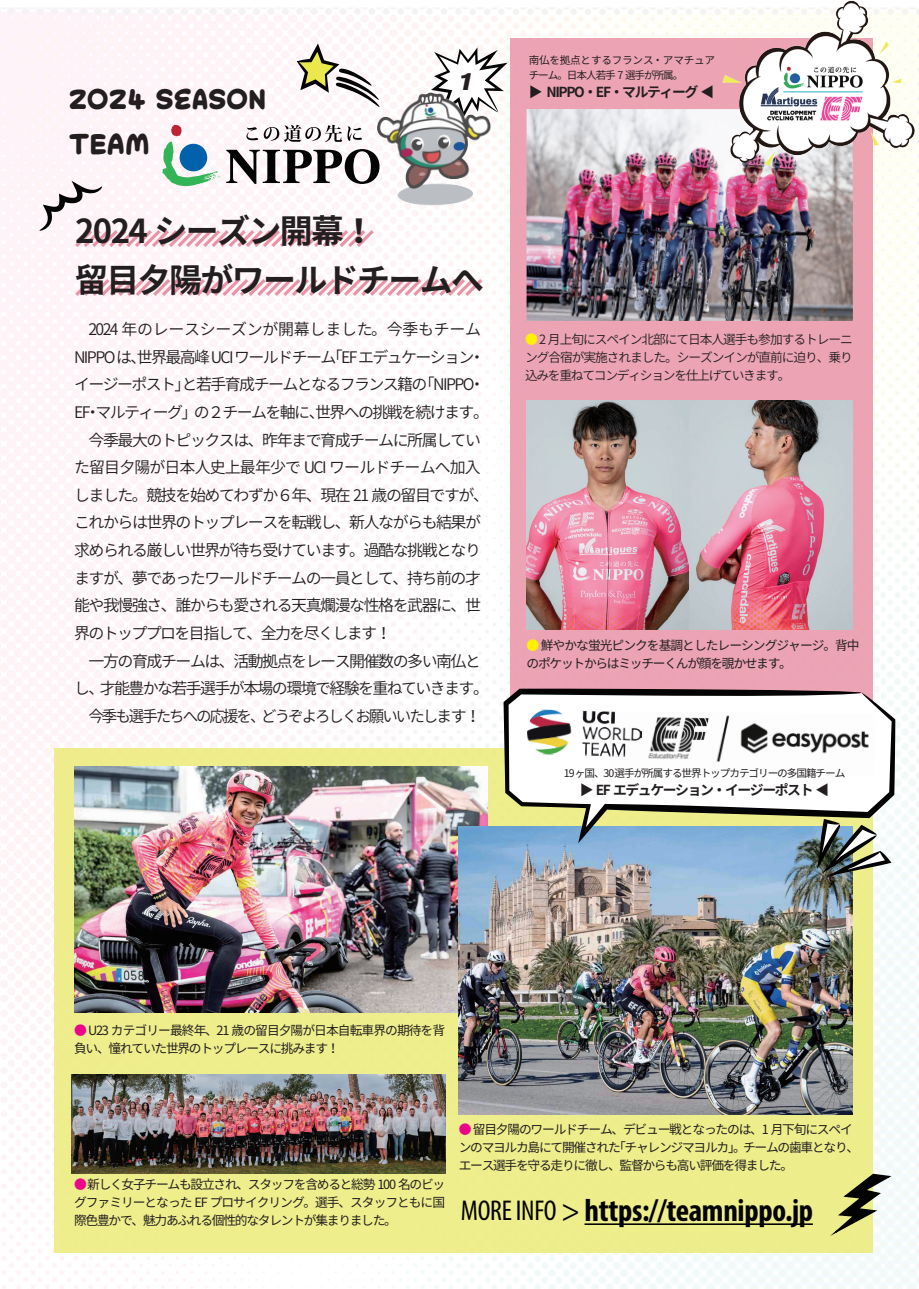
<style>
.page{position:relative;width:919px;height:1289px;background:#fff}
.page>*{position:absolute;margin:0;border:0;box-sizing:border-box;transform-origin:0 0}
.t1{font:700 33px/48.9px "Source Han Sans JP";letter-spacing:-.05em;color:#231f20}
.t2{font:700 condensed 31.95px "Myriad Pro";letter-spacing:-.01em;color:#030303}
.t3{font:condensed 28.65px "Myriad Pro";letter-spacing:-.01em;color:#030303}
.t4{font:700 25.5px/44.7px "Collector Comic";color:#231f20}
.t5{font:italic 800 24.45px "Dax Pro";color:#231f20}
.t6{font:15.9px "Source Han Sans JP";letter-spacing:-.09em;color:#231f20}
.t7{font:15.9px/27.6px "Source Han Sans JP";letter-spacing:-.015em;color:#231f20;text-align:right}
.t8{font:15.9px "Source Han Sans JP";letter-spacing:-.13em;color:#231f20}
.t9{font:15.9px "Source Han Sans JP";letter-spacing:-.055em;color:#231f20}
.t10{font:700 13.8px "Source Han Sans JP";letter-spacing:-.1em;color:#231f20}
.t11{font:12.75px/18.1px "Source Han Sans JP";letter-spacing:-.1em;color:#231f20}
.t12{font:12.75px/18.1px "Source Han Sans JP";letter-spacing:-.075em;color:#231f20}
.t13{font:12.75px/18.1px "Source Han Sans JP";letter-spacing:-.1em;color:#231f20;text-align:justify}
.t14{font:10.65px/14.9px "Source Han Sans JP";letter-spacing:-.025em;color:#231f20}
.t15{font:10.65px "Source Han Sans JP";letter-spacing:-.1em;color:#231f20}
.s1{color:#fff101}
.s2{color:#ed028c}
.s3{font-weight:400}
</style>
<div class="page">
<div style="left:54px;top:748px;width:818px;height:504px;background:#eeee8c"></div>
<div style="left:510px;top:38px;width:362px;height:683px;background:#eca4b4"></div>
<svg style="left:72px;top:275px;width:413px;height:24px"></svg>
<svg style="left:296px;top:43px;width:83px;height:64px"></svg>
<hr style="left:584px;top:1223px;width:228px;height:1px;background:#030303">
<img style="left:526px;top:109px;width:326px;height:212px">
<img style="left:719px;top:0;width:197px;height:179px">
<img style="left:74px;top:766px;width:414px;height:246px">
<img style="left:72px;top:1074px;width:373px;height:99px">
<img style="left:458px;top:826px;width:394px;height:288px">
<svg style="left:503px;top:688px;width:392px;height:155px;fill:#fff"></svg>
<img style="left:608px;top:711px;width:267px;height:65px">
<img style="left:526px;top:709px;width:116px;height:48px">
<svg style="left:830px;top:1172px;width:63px;height:67px"></svg>
<svg style="left:816px;top:819px;width:75px;height:58px"></svg>
<svg style="left:39px;top:125px;width:340px;height:125px"></svg>
<img style="left:689px;top:400px;width:163px;height:229px">
<img style="left:526px;top:400px;width:163px;height:229px">
<svg style="left:431px;top:47px;width:76px;height:16px"></svg>
<img style="left:366px;top:63px;width:144px;height:150px">
<h3 class="t4" style="left:69px;top:77px;width:199px">2024 SEASON<br>TEAM</h3>
<h3 class="t5" style="left:460px;top:66px;width:13px">1</h3>
<h1 class="t1" style="left:75px;top:207px;width:410px">2024 シーズン開幕!<br>留目夕陽がワールドチームへ</h1>
<p class="t7" style="left:74px;top:315px;width:412px">　2024 年のレースシーズンが開幕しました。今季もチーム・</p>
<p class="t6" style="left:327px;top:348px;width:149px">「EFエデュケーション</p>
<p class="t6" style="left:74px;top:348px;width:264px">NIPPOは世界最高峰UCIワールドチーム</p>
<p class="t6" style="left:130px;top:348px;width:17px">、</p>
<p class="t6" style="left:74px;top:375px;width:355px">イージーポストと若手育成チームとなるフランス籍の</p>
<p class="t6" style="left:419px;top:375px;width:57px">「NIPPO</p>
<p class="t6" style="left:175px;top:375px;width:17px">」</p>
<p class="t6" style="left:469px;top:375px;width:17px">・</p>
<p class="t6" style="left:74px;top:403px;width:125px">EF マルティーグ」</p>
<p class="t6" style="left:194px;top:403px;width:296px">の２チームを軸に世界への挑戦を続けます。</p>
<p class="t6" style="left:85px;top:403px;width:17px">・</p>
<p class="t6" style="left:74px;top:431px;width:408px">　今季最大のトピックスは、昨年まで育成チームに所属してい</p>
<p class="t9" style="left:74px;top:458px;width:408px">た留目夕陽が日本人史上最年少で UCI ワールドチームへ加入</p>
<p class="t6" style="left:74px;top:486px;width:416px">しました。競技を始めてわずか６年、現在 21 歳の留目ですが、</p>
<p class="t6" style="left:74px;top:513px;width:408px">これからは世界のトップレースを転戦し、新人ながらも結果が</p>
<p class="t6" style="left:74px;top:541px;width:408px">求められる厳しい世界が待ち受けています。過酷な挑戦となり</p>
<p class="t6" style="left:74px;top:569px;width:408px">ますが、夢であったワールドチームの一員として、持ち前の才</p>
<p class="t6" style="left:74px;top:596px;width:408px">能や我慢強さ、誰からも愛される天真爛漫な性格を武器に、世</p>
<p class="t6" style="left:74px;top:624px;width:319px">界のトッププロを目指して、全力を尽くします!</p>
<p class="t6" style="left:74px;top:652px;width:408px">　一方の育成チームは、活動拠点をレース開催数の多い南仏と</p>
<p class="t6" style="left:100px;top:679px;width:391px">才能豊かな若手選手が本場の環境で経験を重ねていきます。</p>
<p class="t6" style="left:308px;top:403px;width:17px">、</p>
<p class="t6" style="left:74px;top:679px;width:32px">し、</p>
<p class="t8" style="left:88px;top:707px;width:178px">今季も選手たちへの応援を、</p>
<p class="t8" style="left:261px;top:707px;width:221px">どうぞよろしくお願いいたします!</p>
<p class="t14" style="left:528px;top:53px;width:188px">南仏を拠点とするフランス・アマチュアチーム。日本人若手 7 選手が所属。</p>
<p class="t10" style="left:528px;top:84px;width:187px">️▶ NIPPO・EF・マルティーグ ︎◀</p>
<p class="t13" style="left:525px;top:330px;width:329px"><span class="s1">●</span> 2 月上旬にスペイン北部にて日本人選手も参加するトレーニング合宿が実施されました。シーズンインが直前に迫り、乗り込みを重ねてコンディションを仕上げていきます。</p>
<p class="t12" style="left:526px;top:637px;width:334px"><span class="s1">●</span> 鮮やかな蛍光ピンクを基調としたレーシングジャージ。背中のポケットからはミッチーくんが顔を覗かせます。</p>
<p class="t15" style="left:564px;top:767px;width:283px">19ヶ国、30選手が所属する世界トップカテゴリーの多国籍チーム</p>
<p class="t10" style="left:595px;top:782px;width:235px">EF エデュケーション・イージーポスト ︎◀</p>
<p class="t10" style="left:579px;top:782px;width:7px">︎▶</p>
<p class="t12" style="left:74px;top:1021px;width:372px"><span class="s2">●</span> U23 カテゴリー最終年、21 歳の留目夕陽が日本自転車界の期待を背負い、憧れていた世界のトップレースに挑みます!</p>
<p class="t11" style="left:74px;top:1175px;width:372px;text-align:justify"><span class="s2">●</span>新しく女子チームも設立され、スタッフを含めると総勢 100 名のビッグファミリーとなった EF プロサイクリング。選手、スタッフともに国際色豊かで、魅力あふれる個性的なタレントが集まりました。</p>
<p class="t11" style="left:743px;top:1120px;width:118px;text-indent:-284px"><span class="s2">●</span> 留目夕陽のワールドチーム、デビュー戦となったのは、1 月下旬にスペイチームの歯車となり、</p>
<p class="t11" style="left:613px;top:1138px;width:134px">「チャレンジマヨルカ」。</p>
<p class="t11" style="left:458px;top:1138px;width:336px">ンのマヨルカ島にて開催された<br>エース選手を守る走りに徹し、監督からも高い評価を得ました。</p>
<h2 class="t2" style="left:561px;top:1190px;width:253px"><span class="s3">&gt;</span>https://teamnippo j p.</h2>
<h3 class="t3" style="left:461px;top:1193px;width:97px">MOREINFO</h3>
</div>
